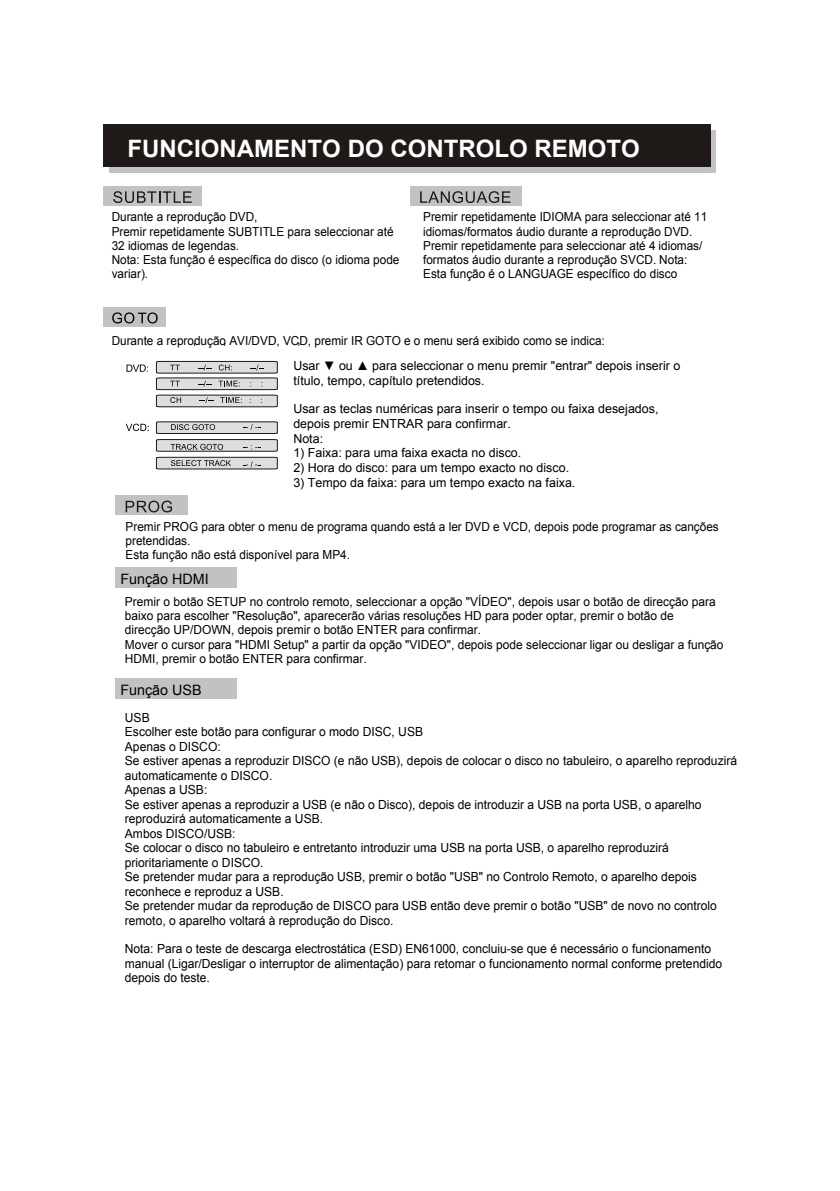
<style>
.page{position:relative;width:840px;height:1191px;background:#fff}
.page>*{position:absolute;margin:0;border:0;box-sizing:border-box;transform-origin:0 0}
.t1{font:700 24px "Arial";color:#fff}
.t2{font:14.4px "Arial";color:#000}
.t3{font:12.6px/14.4px "Arial";color:#000;scale:.96 1}
.t4{font:12.4px/14.2px "Arial";color:#000;scale:.95 1}
.t5{font:12.4px/14.4px "Arial";color:#000;scale:.96 1}
.t6{font:12.4px/15px "Arial";color:#000}
.s1{font-style:inherit}
</style>
<div class="page">
<div style="left:109px;top:130px;width:606px;height:43px;background:#c2c2c2"></div>
<div style="left:103px;top:124px;width:607px;height:43px;background:#1f1a17"></div>
<div style="left:103px;top:186px;width:99px;height:19px;background:#c2c2c2"></div>
<svg style="left:113px;top:191px;width:79px;height:12px"></svg>
<div style="left:409px;top:186px;width:112px;height:19px;background:#c2c2c2"></div>
<svg style="left:420px;top:191px;width:90px;height:12px"></svg>
<div style="left:104px;top:308px;width:62px;height:19px;background:#c2c2c2"></div>
<svg style="left:112px;top:312px;width:45px;height:11px"></svg>
<svg style="left:126px;top:364px;width:22px;height:8px"></svg>
<svg style="left:126px;top:424px;width:23px;height:7px"></svg>
<div style="left:115px;top:495px;width:72px;height:20px;background:#c2c2c2"></div>
<svg style="left:125px;top:500px;width:47px;height:12px"></svg>
<div style="left:115px;top:567px;width:122px;height:20px;background:#c2c2c2"></div>
<svg style="left:156px;top:361px;width:121px;height:46px;background:#c2c1c1"></svg>
<svg style="left:156px;top:421px;width:121px;height:48px"></svg>
<div style="left:115px;top:678px;width:122px;height:21px;background:#c2c2c2"></div>
<h1 class="t1" style="left:127px;top:133px;width:513px">FUNCIONAMENTO DO CONTROLO REMOTO</h1>
<p class="t4" style="left:112px;top:210px;width:304px">Durante a reprodução DVD,<br>Premir repetidamente SUBTITLE para seleccionar até 32 idiomas de legendas.<br>Nota: Esta função é específica do disco (o idioma pode variar).</p>
<p class="t4" style="left:423px;top:210px;width:300px">Premir repetidamente IDIOMA para seleccionar até 1<span class="s1">1 </span>idiomas/formatos áudio durante a reprodução DVD.<br>Premir repetidamente para seleccionar até 4 idiomas/ formatos áudio durante a reprodução SVCD. Nota:<br>Esta função é o LANGUAGE específico do disco</p>
<p class="t4" style="left:112px;top:333px;width:520px">Durante a reprodução AVI/DVD, VCD, premir IR GOTO e o menu será exibido como se indica:</p>
<p class="t6" style="left:293px;top:359px;width:388px">Usar ▼ ou ▲ para seleccionar o menu premir "entrar" depois inserir o título, tempo, capítulo pretendidos.</p>
<p class="t6" style="left:293px;top:401px;width:366px">Usar as teclas numéricas para inserir o tempo ou faixa desejados, depois premir ENTRAR para confirmar.<br>Nota:</p>
<p class="t6" style="left:293px;top:446px;width:229px">1) Faixa: para uma faixa exacta no disco.</p>
<p class="t6" style="left:293px;top:461px;width:277px">2) Hora do disco: para um tempo exacto no disco.</p>
<p class="t6" style="left:293px;top:475px;width:283px">3) Tempo da faixa: para um tempo exacto na faixa.</p>
<p class="t4" style="left:126px;top:519px;width:625px">Premir PROG para obter o menu de programa quando está a ler DVD e VCD, depois pode programar as canções pretendidas.<br>Esta função não está disponível para MP4.</p>
<p class="t5" style="left:125px;top:594px;width:624px">Premir o botão SETUP no controlo remoto, seleccionar a opção "VÍDEO", depois usar o botão de direcção para baixo para escolher "Resolução", aparecerão várias resoluções HD para poder optar, premir o botão de<br>direcção UP/DOWN, depois premir o botão ENTER para confirmar.<br>Mover o cursor para "HDMI Setup" a partir da opção "VIDEO", depois pode seleccionar ligar ou desligar a função HDMI, premir o botão ENTER para confirmar.</p>
<p class="t2" style="left:120px;top:569px;width:90px">Função HDMI</p>
<p class="t2" style="left:120px;top:680px;width:83px">Função USB</p>
<p class="t3" style="left:125px;top:710px;width:639px">USB<br>Escolher este botão para configurar o modo D<span class="s1">ISC</span>, USB<br>Apenas o DISCO:<br>Se estiver apenas a reproduzir DISCO (e não USB), depois de colocar o disco no tabuleiro, o aparelho reproduzirá automaticamente o DISCO.<br>Apenas a USB:<br>Se estiver apenas a reproduzir a USB (e não o Disco), depois de introduzir a USB na porta USB, o aparelho reproduzirá automaticamente a USB.<br>Ambos DISCO/USB:<br>Se colocar o disco no tabuleiro e entretanto introduzir uma USB na porta USB, o aparelho reproduzirá prioritariamente o DISCO.<br>Se pretender mudar para a reprodução USB, premir o botão "USB" no Controlo Remoto, o aparelho depois reconhece e reproduz a USB.<br>Se pretender mudar da reprodução de DISCO para USB então deve premir o botão "USB" de novo no controlo remoto, o aparelho voltará à reprodução do Disco.</p>
<p class="t3" style="left:125px;top:941px;width:623px">Nota: Para o teste de descarga electrostática (ESD) EN<span class="s1">61000</span>, concluiu-se que é necessário o funcionamento manual (Ligar/Desligar o interruptor de alimentação) para retomar o funcionamento normal conforme pretendido depois do teste.</p>
</div>
